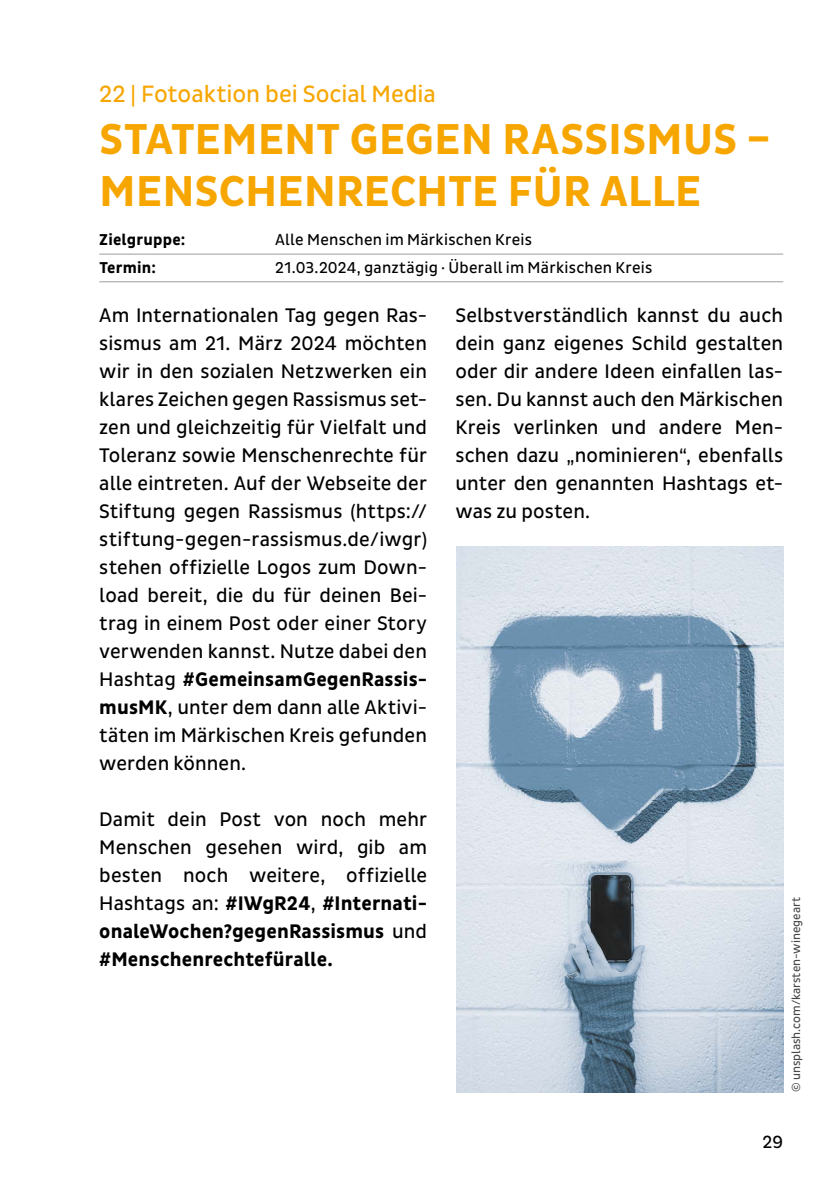
<style>
.page{position:relative;width:840px;height:1191px;background:#fff}
.page>*{position:absolute;margin:0;border:0;box-sizing:border-box;transform-origin:0 0}
.t1{font:700 44px/52px "Pluto Sans Cond";letter-spacing:.01em;color:#f7a600}
.t2{font:24px "Pluto Sans Cond";letter-spacing:-.005em;color:#f7a600}
.t3{font:20px/28px "Pluto Sans Cond";letter-spacing:.005em;color:#000;text-align:justify}
.t4{font:18px "Pluto Sans Cond";color:#000}
.t5{font:16px "Pluto Sans Cond";letter-spacing:.015em;color:#000}
.t6{font:700 16px "Pluto Sans Cond";letter-spacing:.015em;color:#000}
.t7{font:12px "Pluto Sans Cond";color:#000}
.s1{font-weight:700}
</style>
<div class="page">
<hr style="left:99px;top:254px;width:683px;height:1px;background:#9d9d9c">
<hr style="left:99px;top:281px;width:683px;height:1px;background:#9d9d9c">
<img style="left:456px;top:546px;width:326px;height:547px">
<p class="t2" style="left:99px;top:80px;width:338px">22 | Fotoaktion bei Social Media</p>
<h1 class="t1" style="left:100px;top:114px;width:672px">STATEMENT GEGEN RASSISMUS –<br>MENSCHENRECHTE FÜR ALLE</h1>
<p class="t6" style="left:99px;top:230px;width:88px">Zielgruppe:</p>
<p class="t5" style="left:275px;top:230px;width:258px">Alle Menschen im Märkischen Kreis</p>
<p class="t6" style="left:99px;top:258px;width:58px">Termin:</p>
<p class="t5" style="left:275px;top:258px;width:378px">21.03.2024, ganztägig · Überall im Märkischen Kreis</p>
<p class="t3" style="left:99px;top:302px;width:329px">Am Internationalen Tag gegen Ras&shy;sismus am 21. März 2024 möchten wir in den sozialen Netzwerken ein klares Zeichen gegen Rassismus set&shy;zen und gleichzeitig für Vielfalt und Toleranz sowie Menschenrechte für alle eintreten. Auf der Webseite der Stiftung gegen Rassismus (https:// stiftung-gegen-rassismus.de/iwgr) stehen offizielle Logos zum Down&shy;load bereit, die du für deinen Bei&shy;trag in einem Post oder einer Story verwenden kannst. Nutze dabei den Hashtag <span class="s1">#GemeinsamGegenRassis&shy;musMK</span>, unter dem dann alle Aktivi&shy;täten im Märkischen Kreis gefunden werden können.</p>
<p class="t3" style="left:455px;top:302px;width:329px">Selbstverständlich kannst du auch dein ganz eigenes Schild gestalten oder dir andere Ideen einfallen las&shy;sen. Du kannst auch den Märkischen Kreis verlinken und andere Men&shy;schen dazu „nominieren“, ebenfalls unter den genannten Hashtags et&shy;was zu posten.</p>
<p class="t3" style="left:99px;top:806px;width:329px">Damit dein Post von noch mehr Menschen gesehen wird, gib am besten noch weitere, offizielle Hashtags an: <span class="s1">#IWgR24</span>, <span class="s1">#Internati&shy;onaleWochen?gegenRassismus</span> und <span class="s1">#Menschenrechtefüralle.</span></p>
<p class="t7" style="left:788px;top:1092px;width:196px;rotate:-90deg">© unsplash.com/karsten-winegeart</p>
<p class="t4" style="left:762px;top:1132px;width:22px">29</p>
</div>
